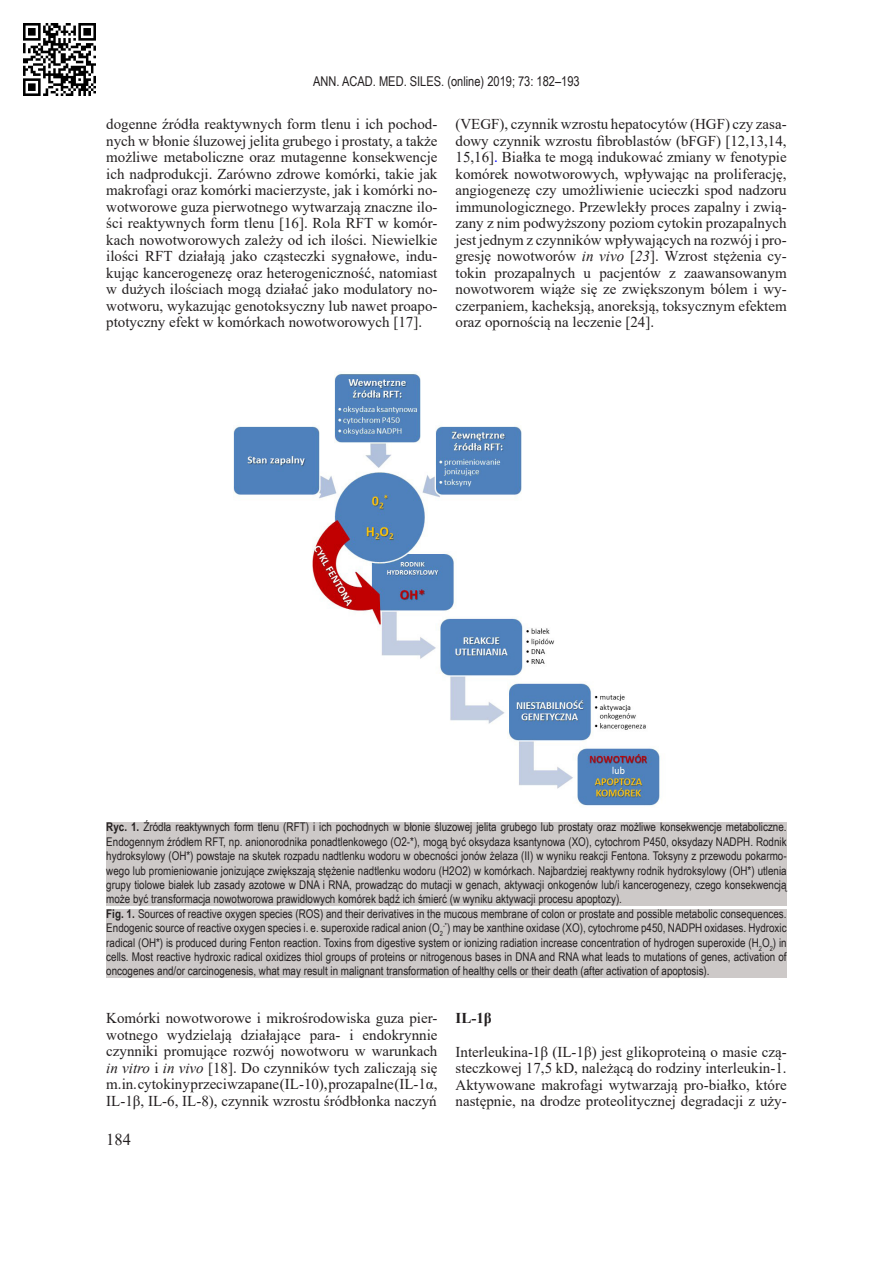
<style>
.page{position:relative;width:893px;height:1263px;background:#fff}
.page>*{position:absolute;margin:0;border:0;box-sizing:border-box;transform-origin:0 0}
.t1{font:16.5px "Times New Roman";color:#231f20}
._10_p{font:15px/16.5px "Times New Roman";color:#231f20;text-align:justify}
._10_p_pogrubiony{font:700 15px "Times New Roman";color:#231f20}
.t2{font:13.5px "Arial Narrow";color:#231f20}
.tytul_tabeli{font:12px/14.4px "Arial Narrow";color:#231f20;text-align:justify}
.s1{color:#00f}
.s2{font-style:italic}
.s3{font-weight:700}
</style>
<div class="page">
<div style="left:106px;top:822px;width:681px;height:84px;background:#cdc9c8"></div>
<div style="left:106px;top:909px;width:681px;height:69px;background:#cdc9c8"></div>
<img style="left:233px;top:373px;width:427px;height:433px">
<img style="left:24px;top:24px;width:71px;height:71px">
<p class="t2" style="left:313px;top:72px;width:268px">ANN. ACAD. MED. SILES. (online) 2019; 73: 182–193</p>
<p class="_10_p" style="left:106px;top:116px;width:333px">dogenne źródła reaktywnych form tlenu i ich pochod&shy;nych w błonie śluzowej jelita grubego i prostaty, a także możliwe metaboliczne oraz mutagenne konsekwencje ich nadprodukcji. Zarówno zdrowe komórki, takie jak makrofagi oraz komórki macierzyste, jak i komórki no&shy;wotworowe guza pierwotnego wytwarzają znaczne ilo&shy;ści reaktywnych form tlenu [16]. Rola RFT w komór&shy;kach nowotworowych zależy od ich ilości. Niewielkie ilości RFT działają jako cząsteczki sygnałowe, indu&shy;kując kancerogenezę oraz heterogeniczność, natomiast w dużych ilościach mogą działać jako modulatory no&shy;wotworu, wykazując genotoksyczny lub nawet proapo&shy;ptotyczny efekt w komórkach nowotworowych [17].</p>
<p class="_10_p" style="left:455px;top:116px;width:333px">(VEGF), czynnik wzrostu hepatocytów (HGF) czy zasa&shy;dowy czynnik wzrostu fibroblastów (bFGF) [12,13,14, 15,16]<span class="s1">.</span> Białka te mogą indukować zmiany w fenotypie komórek nowotworowych, wpływając na proliferację, angiogenezę czy umożliwienie ucieczki spod nadzoru immunologicznego. Przewlekły proces zapalny i zwią&shy;zany z nim podwyższony poziom cytokin prozapalnych jest jednym z czynników wpływających na rozwój i pro&shy;gresję nowotworów <span class="s2">in vivo</span> [<span class="s2">23</span>]. Wzrost stężenia cy&shy;tokin prozapalnych u pacjentów z zaawansowanym nowotworem wiąże się ze zwiększonym bólem i wy&shy;czerpaniem, kacheksją, anoreksją, toksycznym efektem oraz opornością na leczenie [24].</p>
<p class="tytul_tabeli" style="left:106px;top:819px;width:682px"><span class="s3">Ryc. 1.</span> Źródła reaktywnych form tlenu (RFT) i ich pochodnych w błonie śluzowej jelita grubego lub prostaty oraz możliwe konsekwencje metaboliczne.<br>Endogennym źródłem RFT, np. anionorodnika ponadtlenkowego (O2-*), mogą być oksydaza ksantynowa (XO), cytochrom P450, oksydazy NADPH. Rodnik hydroksylowy (OH*) powstaje na skutek rozpadu nadtlenku wodoru w obecności jonów żelaza (II) w wyniku reakcji Fentona. Toksyny z przewodu pokarmo&shy;wego lub promieniowanie jonizujące zwiększają stężenie nadtlenku wodoru (H2O2) w komórkach. Najbardziej reaktywny rodnik hydroksylowy (OH*) utlenia grupy tiolowe białek lub zasady azotowe w DNA i RNA, prowadząc do mutacji w genach, aktywacji onkogenów lub/i kancerogenezy, czego konsekwencją może być transformacja nowotworowa prawidłowych komórek bądź ich śmierć (w wyniku aktywacji procesu apoptozy).</p>
<p class="tytul_tabeli" style="left:106px;top:906px;width:682px"><span class="s3">Fig. 1.</span> Sources of reactive oxygen species (ROS) and their derivatives in the mucous membrane of colon or prostate and possible metabolic consequences.<br>Endogenic source of reactive oxygen species i. e. superoxide radical anion (O<sub>2</sub><sup>-*</sup>) may be xanthine oxidase (XO), cytochrome p450, NADPH oxidases. Hydroxic radical (OH*) is produced during Fenton reaction. Toxins from digestive system or ionizing radiation increase concentration of hydrogen superoxide (H<sub>2</sub>O<sub>2</sub>) in cells. Most reactive hydroxic radical oxidizes thiol groups of proteins or nitrogenous bases in DNA and RNA what leads to mutations of genes, activation of oncogenes and/or carcinogenesis, what may result in malignant transformation of healthy cells or their death (after activation of apoptosis).</p>
<p class="_10_p" style="left:106px;top:1009px;width:333px">Komórki nowotworowe i mikrośrodowiska guza pier&shy;wotnego wydzielają działające para- i endokrynnie czynniki promujące rozwój nowotworu w warunkach <span class="s2">in vitro</span> i <span class="s2">in vivo</span> [18]. Do czynników tych zaliczają się m.in. cytokiny przeciwzapane (IL-10), prozapalne (IL-1α, IL-1β, IL-6, IL-8), czynnik wzrostu śródbłonka naczyń</p>
<p class="_10_p_pogrubiony" style="left:455px;top:1007px;width:38px">IL-1β</p>
<p class="_10_p" style="left:455px;top:1043px;width:333px">Interleukina-1β (IL-1β) jest glikoproteiną o masie czą&shy;steczkowej 17,5 kD, należącą do rodziny interleukin-1.<br>Aktywowane makrofagi wytwarzają pro-białko, które następnie, na drodze proteolitycznej degradacji z uży-</p>
<p class="t1" style="left:106px;top:1128px;width:26px">184</p>
</div>
